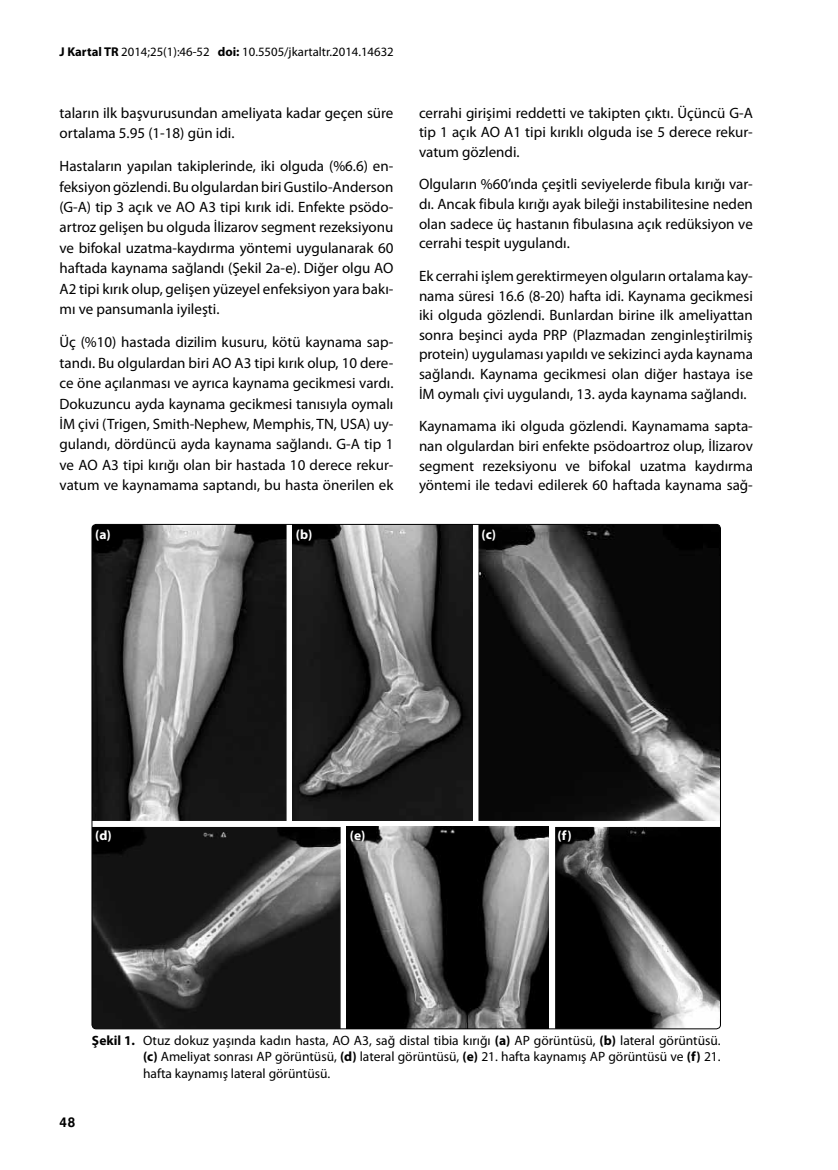
<style>
.page{position:relative;width:838px;height:1170px;background:#fff}
.page>*{position:absolute;margin:0;border:0;box-sizing:border-box;transform-origin:0 0}
.t1{font:15px/20.4px "Myriad Pro";color:#000;text-align:justify}
.t2{font:13.5px/16.2px "Myriad Pro";color:#000;text-align:justify}
.t3{font:700 13.5px "Myriad Pro";color:#fff}
.t4{font:700 13.5px "Helvetica";color:#000}
.t5{font:12.75px "Myriad Pro";color:#000}
.s1{font-weight:700}
</style>
<div class="page">
<img style="left:92px;top:524px;width:194px;height:296px">
<img style="left:292px;top:526px;width:180px;height:294px">
<img style="left:478px;top:524px;width:242px;height:296px">
<img style="left:92px;top:827px;width:248px;height:201px">
<img style="left:347px;top:826px;width:202px;height:200px">
<img style="left:555px;top:827px;width:165px;height:201px">
<p class="t5" style="left:60px;top:44px;width:336px"><span class="s1">J Kartal TR</span> 2014;25(1):46-52 <span class="s1">doi:</span> 10.5505/jkartaltr.2014.14632</p>
<p class="t1" style="left:60px;top:102px;width:335px">taların ilk başvurusundan ameliyata kadar geçen süre ortalama 5.95 (1-18) gün idi.</p>
<p class="t1" style="left:60px;top:156px;width:335px">Hastaların yapılan takiplerinde, iki olguda (%6.6) en&shy;feksiyon gözlendi. Bu olgulardan biri Gustilo-Anderson (G-A) tip 3 açık ve AO A3 tipi kırık idi. Enfekte psödo&shy;artroz gelişen bu olguda İlizarov segment rezeksiyonu ve bifokal uzatma-kaydırma yöntemi uygulanarak 60 haftada kaynama sağlandı (Şekil 2a-e). Diğer olgu AO A2 tipi kırık olup, gelişen yüzeyel enfeksiyon yara bakı&shy;mı ve pansumanla iyileşti.</p>
<p class="t1" style="left:60px;top:332px;width:335px">Üç (%10) hastada dizilim kusuru, kötü kaynama sap&shy;tandı. Bu olgulardan biri AO A3 tipi kırık olup, 10 dere&shy;ce öne açılanması ve ayrıca kaynama gecikmesi vardı.<br>Dokuzuncu ayda kaynama gecikmesi tanısıyla oymalı İM çivi (Trigen, Smith-Nephew, Memphis, TN, USA) uy&shy;gulandı, dördüncü ayda kaynama sağlandı. G-A tip 1 ve AO A3 tipi kırığı olan bir hastada 10 derece rekur&shy;vatum ve kaynamama saptandı, bu hasta önerilen ek</p>
<p class="t1" style="left:419px;top:103px;width:335px;line-height:19.6px">cerrahi girişimi reddetti ve takipten çıktı. Üçüncü G-A tip 1 açık AO A1 tipi kırıklı olguda ise 5 derece rekur&shy;vatum gözlendi.</p>
<p class="t1" style="left:419px;top:174px;width:335px;line-height:19.6px">Olguların %60’ında çeşitli seviyelerde fibula kırığı var&shy;dı. Ancak fibula kırığı ayak bileği instabilitesine neden olan sadece üç hastanın fibulasına açık redüksiyon ve cerrahi tespit uygulandı.</p>
<p class="t1" style="left:419px;top:266px;width:335px;line-height:19.6px">Ek cerrahi işlem gerektirmeyen olguların ortalama kay&shy;nama süresi 16.6 (8-20) hafta idi. Kaynama gecikmesi iki olguda gözlendi. Bunlardan birine ilk ameliyattan sonra beşinci ayda PRP (Plazmadan zenginleştirilmiş protein) uygulaması yapıldı ve sekizinci ayda kaynama sağlandı. Kaynama gecikmesi olan diğer hastaya ise İM oymalı çivi uygulandı, 13. ayda kaynama sağlandı.</p>
<p class="t1" style="left:419px;top:416px;width:335px;line-height:19.6px">Kaynamama iki olguda gözlendi. Kaynamama sapta&shy;nan olgulardan biri enfekte psödoartroz olup, İlizarov segment rezeksiyonu ve bifokal uzatma kaydırma yöntemi ile tedavi edilerek 60 haftada kaynama sağ-</p>
<p class="t3" style="left:95px;top:526px;width:17px">(a)</p>
<p class="t3" style="left:296px;top:526px;width:18px">(b)</p>
<p class="t3" style="left:481px;top:526px;width:16px">(c)</p>
<p class="t3" style="left:95px;top:827px;width:18px">(d)</p>
<p class="t3" style="left:350px;top:827px;width:17px">(e)</p>
<p class="t3" style="left:557px;top:827px;width:16px">(f)</p>
<p class="t4" style="left:60px;top:1113px;width:17px">48</p>
<p class="t2" style="left:143px;top:1032px;width:579px;text-indent:-51px"><span class="s1">Şekil 1.</span> Otuz dokuz yaşında kadın hasta, AO A3, sağ distal tibia kırığı <span class="s1">(a)</span> AP görüntüsü, <span class="s1">(b)</span> lateral görüntüsü. <span class="s1">(c)</span> Ameliyat sonrası AP görüntüsü, <span class="s1">(d)</span> lateral görüntüsü, <span class="s1">(e)</span> 21. hafta kaynamış AP görüntüsü ve <span class="s1">(f)</span> 21. hafta kaynamış lateral görüntüsü.</p>
</div>
